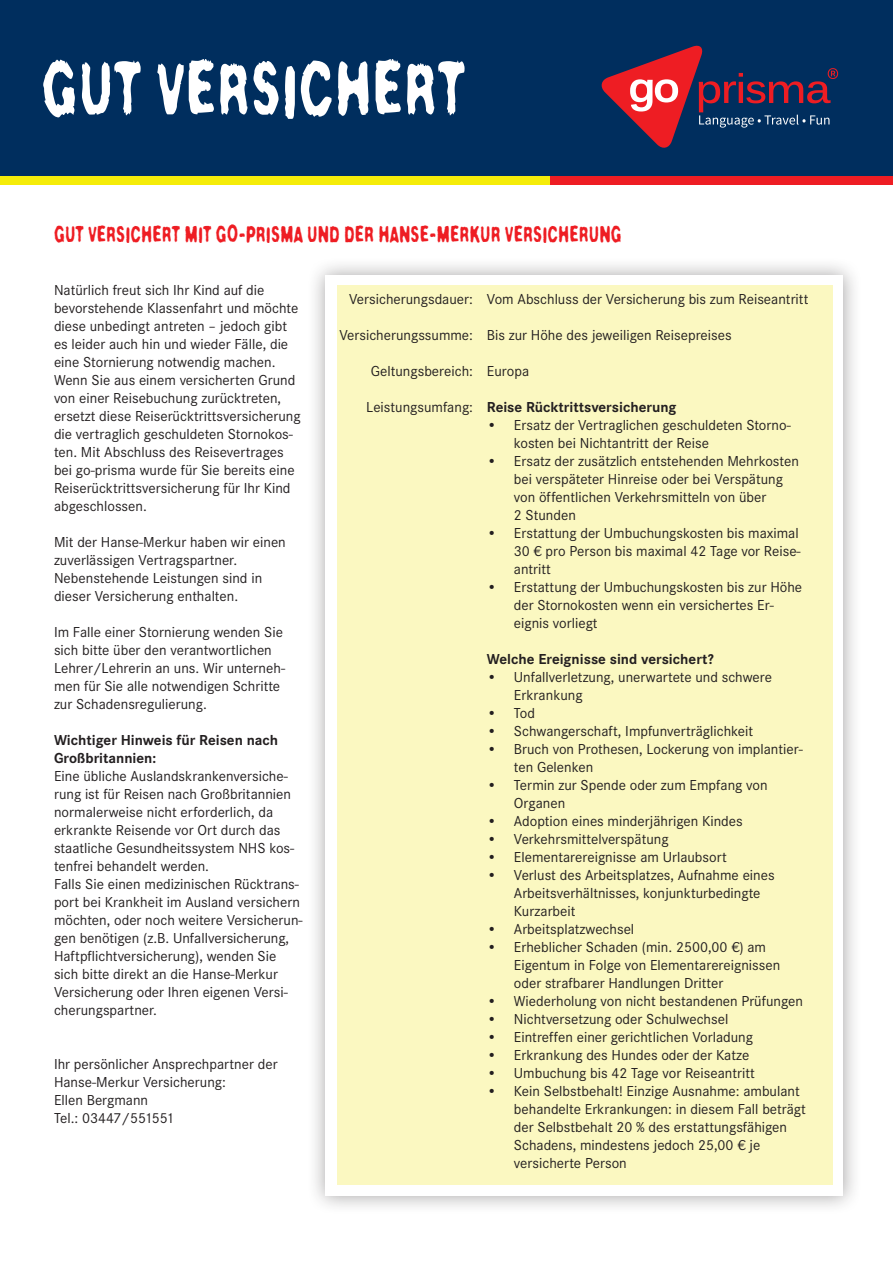
<style>
.page{position:relative;width:893px;height:1263px;background:#fff}
.page>*{position:absolute;margin:0;border:0;box-sizing:border-box;transform-origin:0 0}
.t1{font:70.5px "Crush No 47";color:#fff}
.Unterüberschr{font:21px "Crush No 47";color:#ee1d23}
.Fliesstext{font:15px/18px "Corporate S";color:#231f20}
.Fliesstext-2{font:700 15px/18px "Corporate S";color:#231f20}
</style>
<div class="page">
<div style="left:0;top:0;width:893px;height:176px;background:#002e5e"></div>
<div style="left:0;top:176px;width:582px;height:9px;background:#f5ec09"></div>
<div style="left:550px;top:176px;width:343px;height:9px;background:#ee1d23"></div>
<svg style="left:601px;top:45px;width:237px;height:103px"></svg>
<div style="left:307px;top:257px;width:555px;height:958px;background:#231f20;opacity:.4"></div>
<div style="left:325px;top:275px;width:518px;height:921px;background:linear-gradient(to right,#fff,#fff)"></div>
<div style="left:337px;top:285px;width:495px;height:899px;background:#fbf8c1"></div>
<p class="t1" style="left:41px;top:41px;width:426px">GUT VERSICHERT</p>
<p class="Unterüberschr" style="left:54px;top:220px;width:569px">GUT VERSICHERT MIT GO-PRISMA UND DER HANSE-MERKUR VERSICHERUNG</p>
<p class="Fliesstext" style="left:54px;top:281px;width:248px">Natürlich freut sich Ihr Kind auf die bevorstehende Klassenfahrt und möchte diese unbedingt antreten – jedoch gibt es leider auch hin und wieder Fälle, die eine Stornierung notwendig machen.<br>Wenn Sie aus einem versicherten Grund von einer Reisebuchung zurücktreten, ersetzt diese Reiserücktrittsversicherung die vertraglich geschuldeten Stornokos&shy;ten. Mit Abschluss des Reisevertrages bei go-prisma wurde für Sie bereits eine Reiserücktrittsversicherung für Ihr Kind abgeschlossen.</p>
<p class="Fliesstext" style="left:54px;top:533px;width:233px">Mit der Hanse-Merkur haben wir einen zuverlässigen Vertragspartner.</p>
<p class="Fliesstext" style="left:54px;top:569px;width:210px">Nebenstehende Leistungen sind in</p>
<p class="Fliesstext" style="left:54px;top:587px;width:186px">dieser Versicherung enthalten.</p>
<p class="Fliesstext" style="left:54px;top:623px;width:231px">Im Falle einer Stornierung wenden Sie sich bitte über den verantwortlichen</p>
<p class="Fliesstext" style="left:54px;top:659px;width:233px">Lehrer/Lehrerin an uns. Wir unterneh&shy;men für Sie alle notwendigen Schritte</p>
<p class="Fliesstext" style="left:54px;top:695px;width:154px">zur Schadensregulierung.</p>
<p class="Fliesstext-2" style="left:54px;top:731px;width:226px">Wichtiger Hinweis für Reisen nach<br>Großbritannien:</p>
<p class="Fliesstext" style="left:54px;top:767px;width:242px">Eine übliche Auslandskrankenversiche&shy;rung ist für Reisen nach Großbritannien normalerweise nicht erforderlich, da erkrankte Reisende vor Ort durch das staatliche Gesundheitssystem NHS kos&shy;tenfrei behandelt werden.</p>
<p class="Fliesstext" style="left:54px;top:875px;width:250px">Falls Sie einen medizinischen Rücktrans&shy;port bei Krankheit im Ausland versichern möchten, oder noch weitere Versicherun&shy;gen benötigen (z.B. Unfallversicherung, Haftpflichtversicherung), wenden Sie sich bitte direkt an die Hanse-Merkur Versicherung oder Ihren eigenen Versi&shy;cherungspartner.</p>
<p class="Fliesstext" style="left:54px;top:1055px;width:225px">Ihr persönlicher Ansprechpartner der<br>Hanse-Merkur Versicherung:</p>
<p class="Fliesstext" style="left:54px;top:1091px;width:96px">Ellen Bergmann</p>
<p class="Fliesstext" style="left:54px;top:1109px;width:122px">Tel.: 03447/551551</p>
<p class="Fliesstext" style="left:349px;top:290px;width:125px">Versicherungsdauer:</p>
<p class="Fliesstext" style="left:339px;top:326px;width:135px">Versicherungssumme:</p>
<p class="Fliesstext" style="left:371px;top:362px;width:104px">Geltungsbereich:</p>
<p class="Fliesstext" style="left:366px;top:398px;width:108px">Leistungsumfang:</p>
<p class="Fliesstext" style="left:487px;top:290px;width:323px">Vom Abschluss der Versicherung bis zum Reiseantritt</p>
<p class="Fliesstext" style="left:487px;top:326px;width:246px">Bis zur Höhe des jeweiligen Reisepreises</p>
<p class="Fliesstext" style="left:487px;top:362px;width:44px">Europa</p>
<p class="Fliesstext-2" style="left:487px;top:398px;width:191px">Reise Rücktrittsversicherung</p>
<p class="Fliesstext" style="left:514px;top:416px;width:278px;text-indent:-27px">• Ersatz der Vertraglichen geschuldeten Storno&shy;kosten bei Nichtantritt der Reise</p>
<p class="Fliesstext" style="left:514px;top:452px;width:286px;text-indent:-27px">• Ersatz der zusätzlich entstehenden Mehrkosten bei verspäteter Hinreise oder bei Verspätung von öffentlichen Verkehrsmitteln von über<br>2 Stunden</p>
<p class="Fliesstext" style="left:514px;top:524px;width:288px;text-indent:-27px">• Erstattung der Umbuchungskosten bis maximal<br>30 € pro Person bis maximal 42 Tage vor Reise&shy;antritt</p>
<p class="Fliesstext" style="left:514px;top:578px;width:290px;text-indent:-27px">• Erstattung der Umbuchungskosten bis zur Höhe der Stornokosten wenn ein versichertes Er&shy;eignis vorliegt</p>
<p class="Fliesstext-2" style="left:487px;top:650px;width:228px">Welche Ereignisse sind versichert?</p>
<p class="Fliesstext" style="left:514px;top:668px;width:260px;text-indent:-27px">• Unfallverletzung, unerwartete und schwere<br>Erkrankung</p>
<p class="Fliesstext" style="left:487px;top:704px;width:50px">• Tod</p>
<p class="Fliesstext" style="left:487px;top:722px;width:268px">• Schwangerschaft, Impfunverträglichkeit</p>
<p class="Fliesstext" style="left:514px;top:740px;width:290px;text-indent:-27px">• Bruch von Prothesen, Lockerung von implantier&shy;ten Gelenken</p>
<p class="Fliesstext" style="left:514px;top:776px;width:255px;text-indent:-27px">• Termin zur Spende oder zum Empfang von<br>Organen</p>
<p class="Fliesstext" style="left:487px;top:812px;width:257px">• Adoption eines minderjährigen Kindes</p>
<p class="Fliesstext" style="left:487px;top:830px;width:183px">• Verkehrsmittelverspätung</p>
<p class="Fliesstext" style="left:487px;top:848px;width:241px">• Elementarereignisse am Urlaubsort</p>
<p class="Fliesstext" style="left:514px;top:866px;width:262px;text-indent:-27px">• Verlust des Arbeitsplatzes, Aufnahme eines<br>Arbeitsverhältnisses, konjunkturbedingte<br>Kurzarbeit</p>
<p class="Fliesstext" style="left:487px;top:920px;width:149px">• Arbeitsplatzwechsel</p>
<p class="Fliesstext" style="left:514px;top:938px;width:268px;text-indent:-27px">• Erheblicher Schaden (min. 2500,00 €) am<br>Eigentum in Folge von Elementarereignissen oder strafbarer Handlungen Dritter</p>
<p class="Fliesstext" style="left:487px;top:992px;width:318px">• Wiederholung von nicht bestandenen Prüfungen</p>
<p class="Fliesstext" style="left:487px;top:1010px;width:243px">• Nichtversetzung oder Schulwechsel</p>
<p class="Fliesstext" style="left:487px;top:1028px;width:268px">• Eintreffen einer gerichtlichen Vorladung</p>
<p class="Fliesstext" style="left:487px;top:1046px;width:264px">• Erkrankung des Hundes oder der Katze</p>
<p class="Fliesstext" style="left:487px;top:1064px;width:269px">• Umbuchung bis 42 Tage vor Reiseantritt</p>
<p class="Fliesstext" style="left:514px;top:1082px;width:294px;text-indent:-27px">• Kein Selbstbehalt! Einzige Ausnahme: ambulant behandelte Erkrankungen: in diesem Fall beträgt der Selbstbehalt 20 % des erstattungsfähigen Schadens, mindestens jedoch 25,00 € je versicherte Person</p>
</div>
